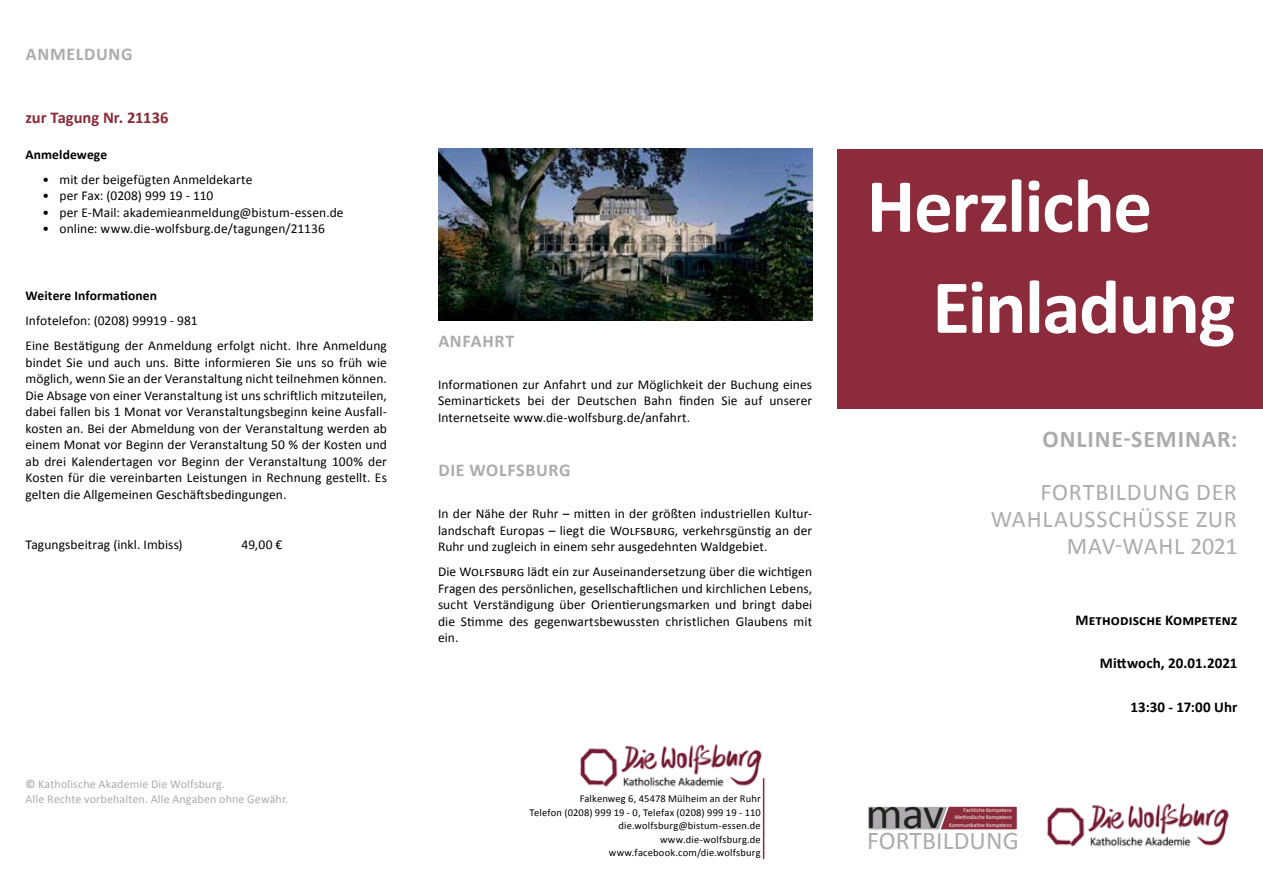
<style>
.page{position:relative;width:1263px;height:893px;background:#fff}
.page>*{position:absolute;margin:0;border:0;box-sizing:border-box;transform-origin:0 0}
.t1{font:700 77.1px/101.1px "Calibri";letter-spacing:-.02em;color:#fff}
.t2{font:43.5px "Calibri";color:#20201f;scale:1.06 1}
.t3{font:25.5px "Calibri";letter-spacing:.005em;color:#aeabae}
.t4{font:24px/27px "Calibri";letter-spacing:.03em;color:#adabad;text-align:right}
.t5{font:700 24px "Calibri";letter-spacing:.035em;color:#adabad}
.t6{font:700 18px "Calibri";letter-spacing:.04em;color:#adabad}
.t7{font:700 16.5px "Calibri";color:#8b2939}
.t8{font:700 15px "Calibri";letter-spacing:.005em;color:#000}
.t9{font:13.5px/16.5px "Calibri";letter-spacing:.005em;color:#000;text-align:justify}
.t10{font:700 13.5px "Calibri";letter-spacing:.01em;color:#000}
.t11{font:12px/15px "Calibri";letter-spacing:.01em;color:#adabad}
.t12{font:10.5px/13.5px "Calibri";letter-spacing:.015em;color:#000;text-align:right}
.t13{font:5.85px/7.1px "Calibri";color:#fff;text-align:right;scale:.96 1}
.s1{font-weight:700}
</style>
<div class="page">
<img style="left:1046px;top:803px;width:183px;height:44px">
<img style="left:579px;top:744px;width:186px;height:47px">
<hr style="left:763px;top:778px;width:1px;height:81px;background:#8b2939">
<div style="left:838px;top:149px;width:425px;height:259px;background:#8b2b3b"></div>
<div style="left:867px;top:806px;width:83px;height:24px;background:#aeabae"></div>
<div style="left:867px;top:805px;width:83px;height:26px;border:2px solid #fff"></div>
<svg style="left:937px;top:805px;width:80px;height:26px;background:#9e5360"></svg>
<img style="left:438px;top:149px;width:374px;height:172px">
<h3 class="t6" style="left:26px;top:42px;width:108px">ANMELDUNG</h3>
<p class="t7" style="left:26px;top:106px;width:144px">zur Tagung Nr. 21136</p>
<p class="t10" style="left:26px;top:145px;width:83px">Anmeldewege</p>
<p class="t9" style="left:43px;top:171px;width:211px">• mit der beigefügten Anmeldekarte</p>
<p class="t9" style="left:43px;top:187px;width:172px">• per Fax: (0208) 999 19 - 110</p>
<p class="t9" style="left:43px;top:204px;width:303px">• per E-Mail: akademieanmeldung@bistum-essen.de</p>
<p class="t9" style="left:43px;top:220px;width:284px">• online: www.die-wolfsburg.de/tagungen/21136</p>
<p class="t10" style="left:26px;top:286px;width:133px">Weitere Informationen</p>
<p class="t9" style="left:26px;top:308px;width:363px;line-height:25px">Infotelefon: (0208) 99919 - 981<br>Eine Bestätigung der Anmeldung erfolgt nicht. Ihre Anmeldung</p>
<p class="t9" style="left:26px;top:354px;width:363px">bindet Sie und auch uns. Bitte informieren Sie uns so früh wie möglich, wenn Sie an der Veranstaltung nicht teilnehmen können.<br>Die Absage von einer Veranstaltung ist uns schriftlich mitzuteilen, dabei fallen bis 1 Monat vor Veranstaltungsbeginn keine Ausfall&shy;kosten an. Bei der Abmeldung von der Veranstaltung werden ab einem Monat vor Beginn der Veranstaltung 50 % der Kosten und ab drei Kalendertagen vor Beginn der Veranstaltung 100% der Kosten für die vereinbarten Leistungen in Rechnung gestellt. Es gelten die Allgemeinen Geschäftsbedingungen.</p>
<p class="t9" style="left:26px;top:536px;width:159px">Tagungsbeitrag (inkl. Imbiss)</p>
<p class="t9" style="left:242px;top:536px;width:42px">49,00 €</p>
<h3 class="t6" style="left:438px;top:328px;width:77px">ANFAHRT</h3>
<p class="t9" style="left:438px;top:376px;width:376px">Informationen zur Anfahrt und zur Möglichkeit der Buchung eines Seminartickets bei der Deutschen Bahn finden Sie auf unserer Internetseite www.die-wolfsburg.de/anfahrt.</p>
<h3 class="t6" style="left:438px;top:458px;width:134px">DIE WOLFSBURG</h3>
<p class="t9" style="left:438px;top:505px;width:376px">In der Nähe der Ruhr – mitten in der größten industriellen Kultur&shy;landschaft Europas – liegt die Wolfsburg, verkehrsgünstig an der Ruhr und zugleich in einem sehr ausgedehnten Waldgebiet.</p>
<p class="t9" style="left:438px;top:563px;width:376px">Die Wolfsburg lädt ein zur Auseinandersetzung über die wichtigen Fragen des persönlichen, gesellschaftlichen und kirchlichen Lebens, sucht Verständigung über Orientierungsmarken und bringt dabei die Stimme des gegenwartsbewussten christlichen Glaubens mit ein.</p>
<p class="t11" style="left:26px;top:776px;width:265px"><span class="s1">©</span> Katholische Akademie Die Wolfsburg.<br>Alle Rechte vorbehalten. Alle Angaben ohne Gewähr.</p>
<p class="t12" style="left:529px;top:791px;width:233px">Falkenweg 6, 45478 Mülheim an der Ruhr<br>Telefon (0208) 999 19 - 0, Telefax (0208) 999 19 - 110 die.wolfsburg@bistum-essen.de www.die-wolfsburg.de www.facebook.com/die.wolfsburg</p>
<h1 class="t1" style="left:932px;top:153px;width:304px;text-indent:-66px">Herzliche<br>Einladung</h1>
<h3 class="t5" style="left:1043px;top:423px;width:196px">ONLINE-SEMINAR:</h3>
<h3 class="t4" style="left:991px;top:478px;width:248px">FORTBILDUNG DER<br>WAHLAUSSCHÜSSE ZUR<br>MAV-WAHL 2021</h3>
<h2 class="t2" style="left:866px;top:784px;width:75px">mav</h2>
<h3 class="t3" style="left:867px;top:823px;width:153px">FORTBILDUNG</h3>
<p class="t13" style="left:949px;top:807px;width:67px">Fachliche Kompetenz<br>Methodische Kompetenz<br>Kommunikative Kompetenz</p>
<p class="t8" style="left:1075px;top:609px;width:163px">Methodische Kompetenz</p>
<p class="t8" style="left:1100px;top:652px;width:139px">Mittwoch, 20.01.2021</p>
<p class="t8" style="left:1130px;top:696px;width:108px">13:30 - 17:00 Uhr</p>
</div>
